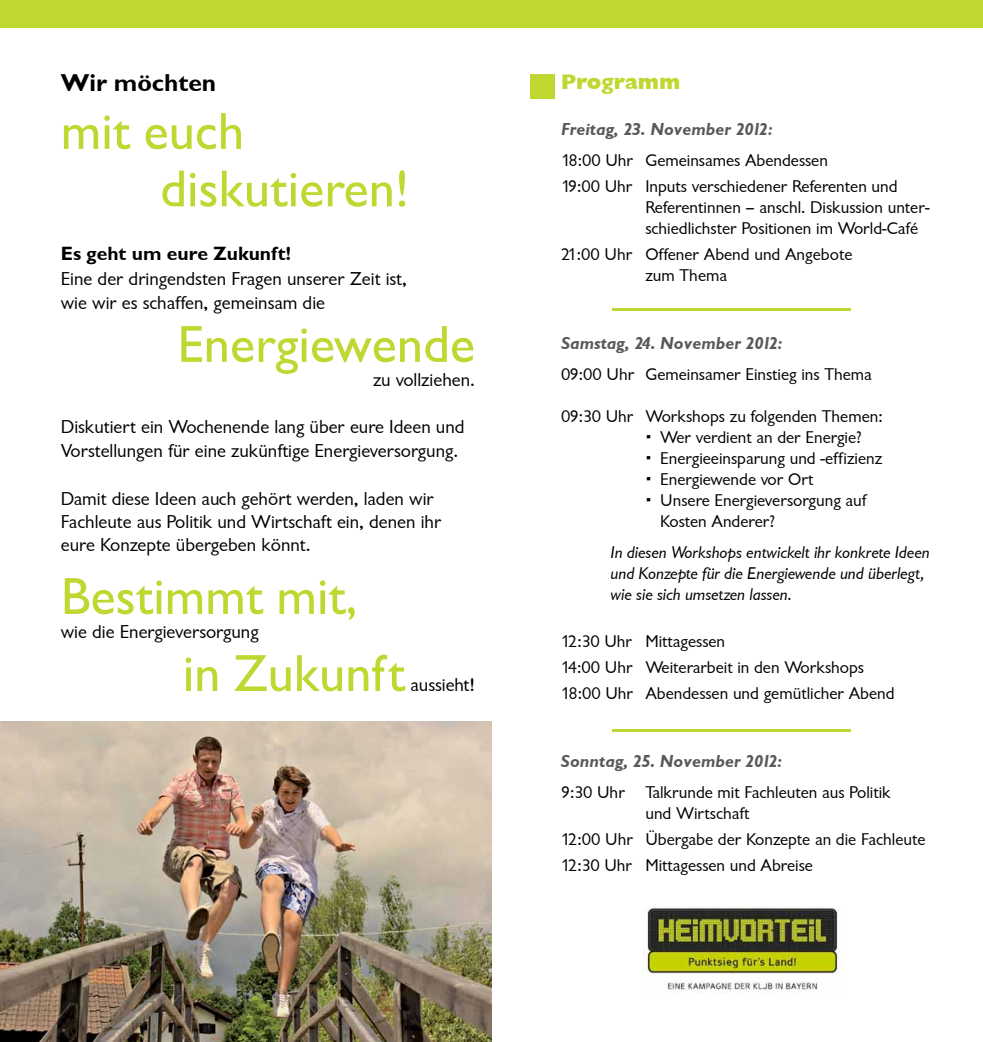
<style>
.page{position:relative;width:983px;height:1042px;background:#fff}
.page>*{position:absolute;margin:0;border:0;box-sizing:border-box;transform-origin:0 0}
.t1{font:52.5px/57.4px "Garrison Light Sans BOLD";color:#bfd730}
.t2{font:24.5px "Garrison Sans BOLD";color:#000}
.t3{font:21px "Garrison Extra Bold Sans BOLD";color:#bfd730}
.t4{font:19.25px/24.5px "Garrison Sans";color:#000}
.t5{font:19.25px "Garrison Sans BOLD";color:#000}
.t6{font:17.5px/21px "Garrison Sans";color:#000}
.t7{font:17.5px/21px "Garrison Sans ITALIC";color:#000}
.t8{font:17.5px "Garrison Sans BOLDITALIC";color:#58595b}
</style>
<div class="page">
<div style="left:0;top:0;width:982px;height:28px;background:#bfd730"></div>
<div style="left:530px;top:74px;width:25px;height:25px;background:#bfd730"></div>
<hr style="left:612px;top:308px;width:238px;height:2px;background:#bfd730">
<img style="left:0;top:722px;width:491px;height:320px">
<img style="left:642px;top:907px;width:198px;height:85px">
<hr style="left:612px;top:729px;width:238px;height:3px;background:#bfd730">
<h2 class="t2" style="left:61px;top:70px;width:157px">Wir möchten</h2>
<h1 class="t1" style="left:160px;top:103px;width:250px;text-indent:-99px">mit euch diskutieren!</h1>
<p class="t5" style="left:61px;top:243px;width:231px">Es geht um eure Zukunft!</p>
<p class="t4" style="left:61px;top:267px;width:347px">Eine der dringendsten Fragen unserer Zeit ist, wie wir es schaffen, gemeinsam die</p>
<h1 class="t1" style="left:177px;top:315px;width:299px">Energiewende</h1>
<p class="t4" style="left:373px;top:368px;width:103px">zu vollziehen.</p>
<p class="t4" style="left:61px;top:414px;width:405px">Diskutiert ein Wochenende lang über eure Ideen und<br>Vorstellungen für eine zukünftige Energieversorgung.</p>
<p class="t4" style="left:61px;top:487px;width:382px;line-height:23.1px">Damit diese Ideen auch gehört werden, laden wir<br>Fachleute aus Politik und Wirtschaft ein, denen ihr eure Konzepte übergeben könnt.</p>
<h1 class="t1" style="left:61px;top:567px;width:298px">Bestimmt mit,</h1>
<p class="t4" style="left:61px;top:620px;width:199px">wie die Energieversorgung</p>
<h1 class="t1" style="left:183px;top:644px;width:224px">in Zukunft</h1>
<p class="t4" style="left:410px;top:673px;width:66px">aussieht!</p>
<p class="t3" style="left:561px;top:70px;width:121px">Programm</p>
<p class="t8" style="left:561px;top:119px;width:213px">Freitag, 23. November 2012:</p>
<p class="t6" style="left:561px;top:148px;width:338px;line-height:25.9px">18:00 Uhr Gemeinsames Abendessen<br>19:00 Uhr Inputs verschiedener Referenten und</p>
<p class="t6" style="left:645px;top:197px;width:285px">Referentinnen – anschl. Diskussion unter&shy;schiedlichster Positionen im World-Café</p>
<p class="t6" style="left:645px;top:244px;width:209px;text-indent:-84px">21:00 Uhr Offener Abend und Angebote zum Thema</p>
<p class="t8" style="left:561px;top:333px;width:223px">Samstag, 24. November 2012:</p>
<p class="t6" style="left:561px;top:364px;width:312px">09:00 Uhr Gemeinsamer Einstieg ins Thema</p>
<p class="t6" style="left:660px;top:406px;width:224px;text-indent:-99px">09:30 Uhr Workshops zu folgenden Themen:<br>Wer verdient an der Energie?<br>Energieeinsparung und -effizienz<br>Energiewende vor Ort<br>Unsere Energieversorgung auf<br>Kosten Anderer?</p>
<p class="t7" style="left:610px;top:542px;width:320px">In diesen Workshops entwickelt ihr konkrete Ideen und Konzepte für die Energiewende und überlegt, wie sie sich umsetzen lassen.</p>
<p class="t6" style="left:561px;top:629px;width:335px;line-height:25.9px">12:30 Uhr Mittagessen<br>14:00 Uhr Weiterarbeit in den Workshops<br>18:00 Uhr Abendessen und gemütlicher Abend</p>
<p class="t8" style="left:561px;top:751px;width:223px">Sonntag, 25. November 2012:</p>
<p class="t6" style="left:645px;top:782px;width:247px;text-indent:-84px">9:30 Uhr Talkrunde mit Fachleuten aus Politik und Wirtschaft</p>
<p class="t6" style="left:561px;top:826px;width:366px;line-height:25.9px">12:00 Uhr Übergabe der Konzepte an die Fachleute<br>12:30 Uhr Mittagessen und Abreise</p>
</div>
